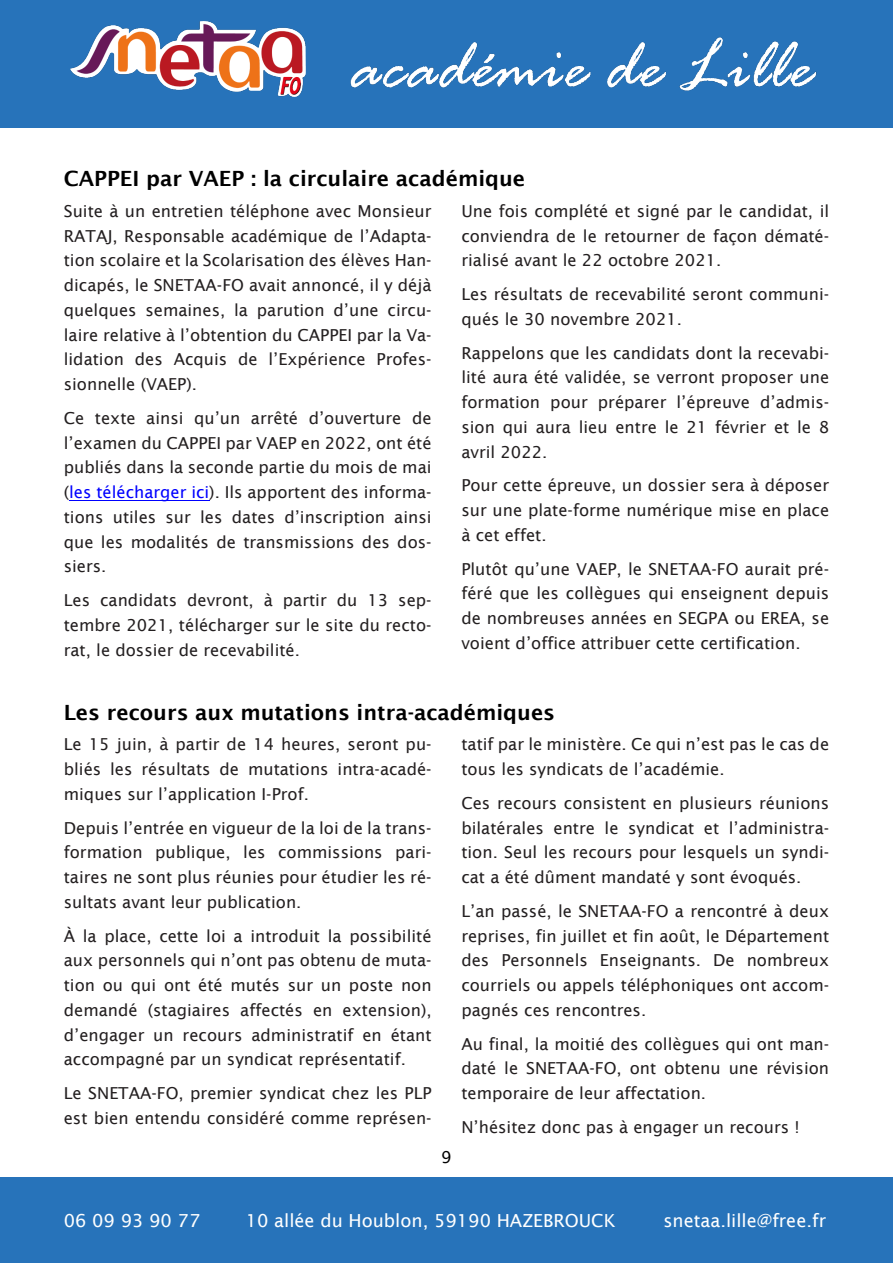
<style>
.page{position:relative;width:893px;height:1263px;background:#fff}
.page>*{position:absolute;margin:0;border:0;box-sizing:border-box;transform-origin:0 0}
.t1{font:600 21px "Lucida Sans";color:#000}
.t2{font:18px "Lucida Sans";color:#fff}
.t3{font:16.5px/24.8px "Lucida Sans";color:#231f20;text-align:justify}
.t4{font:16.5px "Lucida Sans";color:#000}
.s1{color:#00f}
</style>
<div class="page">
<div style="left:0;top:0;width:893px;height:128px;background:#2773ba"></div>
<img style="left:71px;top:21px;width:234px;height:76px">
<img style="left:350px;top:37px;width:467px;height:54px">
<div style="left:0;top:1178px;width:893px;height:85px;background:#2773ba"></div>
<hr style="left:69px;top:500px;width:140px;height:1px;background:#00f">
<p class="t1" style="left:64px;top:170px;width:463px">CAPPEI par VAEP : la circulaire académique</p>
<p class="t3" style="left:64px;top:200px;width:369px">Suite à un entretien téléphone avec Monsieur RATAJ, Responsable académique de l’Adapta&shy;tion scolaire et la Scolarisation des élèves Han&shy;dicapés, le SNETAA-FO avait annoncé, il y déjà quelques semaines, la parution d’une circu&shy;laire relative à l’obtention du CAPPEI par la Va&shy;lidation des Acquis de l’Expérience Profes&shy;sionnelle (VAEP).</p>
<p class="t3" style="left:64px;top:407px;width:369px">Ce texte ainsi qu’un arrêté d’ouverture de l’examen du CAPPEI par VAEP en 2022, ont été publiés dans la seconde partie du mois de mai (<span class="s1">les télécharger ici</span>). Ils apportent des informa&shy;tions utiles sur les dates d’inscription ainsi que les modalités de transmissions des dos&shy;siers.</p>
<p class="t3" style="left:64px;top:589px;width:369px">Les candidats devront, à partir du 13 sep&shy;tembre 2021, télécharger sur le site du recto&shy;rat, le dossier de recevabilité.</p>
<p class="t3" style="left:461px;top:200px;width:369px">Une fois complété et signé par le candidat, il conviendra de le retourner de façon dématé&shy;rialisé avant le 22 octobre 2021.</p>
<p class="t3" style="left:461px;top:283px;width:369px">Les résultats de recevabilité seront communi&shy;qués le 30 novembre 2021.</p>
<p class="t3" style="left:461px;top:342px;width:369px">Rappelons que les candidats dont la recevabi&shy;lité aura été validée, se verront proposer une formation pour préparer l’épreuve d’admis&shy;sion qui aura lieu entre le 21 février et le 8 avril 2022.</p>
<p class="t3" style="left:461px;top:474px;width:369px">Pour cette épreuve, un dossier sera à déposer sur une plate-forme numérique mise en place à cet effet.</p>
<p class="t3" style="left:461px;top:558px;width:369px">Plutôt qu’une VAEP, le SNETAA-FO aurait pré&shy;féré que les collègues qui enseignent depuis de nombreuses années en SEGPA ou EREA, se voient d’office attribuer cette certification.</p>
<p class="t1" style="left:64px;top:704px;width:493px">Les recours aux mutations intra-académiques</p>
<p class="t3" style="left:64px;top:733px;width:369px">Le 15 juin, à partir de 14 heures, seront pu&shy;bliés les résultats de mutations intra-acadé&shy;miques sur l’application I-Prof.</p>
<p class="t3" style="left:64px;top:816px;width:369px">Depuis l’entrée en vigueur de la loi de la trans&shy;formation publique, les commissions pari&shy;taires ne sont plus réunies pour étudier les ré&shy;sultats avant leur publication.</p>
<p class="t3" style="left:64px;top:924px;width:369px">À la place, cette loi a introduit la possibilité aux personnels qui n’ont pas obtenu de muta&shy;tion ou qui ont été mutés sur un poste non demandé (stagiaires affectés en extension), d’engager un recours administratif en étant accompagné par un syndicat représentatif.</p>
<p class="t3" style="left:64px;top:1082px;width:369px">Le SNETAA-FO, premier syndicat chez les PLP est bien entendu considéré comme représen-</p>
<p class="t3" style="left:461px;top:733px;width:369px">tatif par le ministère. Ce qui n’est pas le cas de tous les syndicats de l’académie.</p>
<p class="t3" style="left:461px;top:792px;width:369px">Ces recours consistent en plusieurs réunions bilatérales entre le syndicat et l’administra&shy;tion. Seul les recours pour lesquels un syndi&shy;cat a été dûment mandaté y sont évoqués.</p>
<p class="t3" style="left:461px;top:900px;width:369px">L’an passé, le SNETAA-FO a rencontré à deux reprises, fin juillet et fin août, le Département des Personnels Enseignants. De nombreux courriels ou appels téléphoniques ont accom&shy;pagnés ces rencontres.</p>
<p class="t3" style="left:461px;top:1032px;width:369px">Au final, la moitié des collègues qui ont man&shy;daté le SNETAA-FO, ont obtenu une révision temporaire de leur affectation.</p>
<p class="t3" style="left:461px;top:1116px;width:340px">N’hésitez donc pas à engager un recours !</p>
<p class="t4" style="left:441px;top:1150px;width:12px">9</p>
<p class="t2" style="left:64px;top:1213px;width:138px">06 09 93 90 77</p>
<p class="t2" style="left:246px;top:1213px;width:371px">10 allée du Houblon, 59190 HAZEBROUCK</p>
<p class="t2" style="left:663px;top:1213px;width:164px">snetaa.lille@free.fr</p>
</div>
